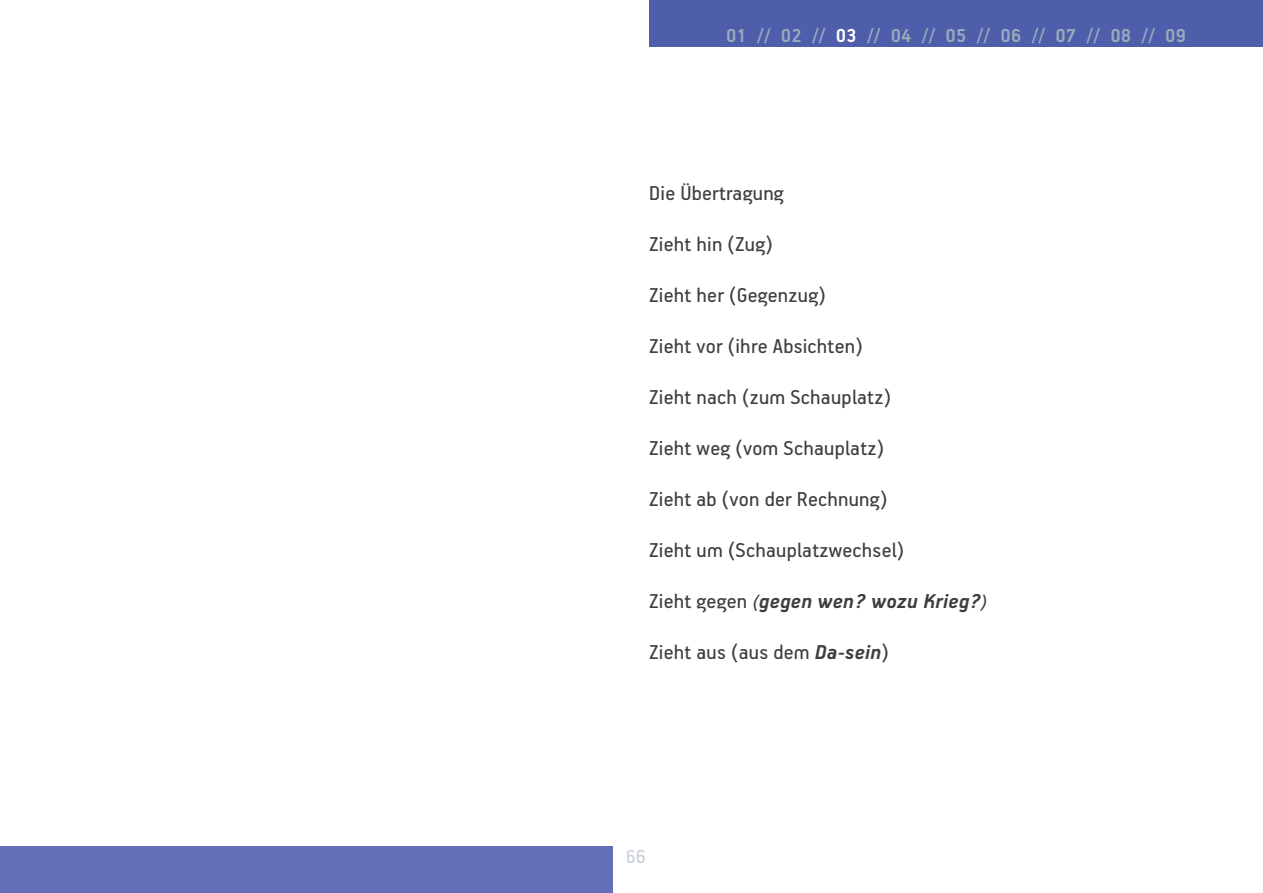
<style>
.page{position:relative;width:1263px;height:893px;background:#fff}
.page>*{position:absolute;margin:0;border:0;box-sizing:border-box;transform-origin:0 0}
.t1{font:22.5px "PF Handbook Pro";letter-spacing:.01em;color:#3e3e3f}
.t2{font:italic 700 22.5px "PF Handbook Pro";letter-spacing:.01em;color:#3e3e3f}
.t3{font:700 21px "PF Handbook Pro";letter-spacing:.005em;color:#97abbd}
.t4{font:21px "PF Handbook Pro";color:#c7cfd9}
.s1{color:#fff}
.s2{font-weight:400;font-style:normal}
.s3{font-weight:400;font-size:19.5px}
.s4{font-weight:700;font-style:italic}
</style>
<div class="page">
<div style="left:0;top:846px;width:613px;height:47px;background:#6370b5"></div>
<div style="left:649px;top:0;width:614px;height:47px;background:#4e5eaa"></div>
<p class="t3" style="left:726px;top:23px;width:462px">01 // 02 // <span class="s1">03</span> // 04 // 05 // 06 // 07 // 08 // 09</p>
<p class="t1" style="left:649px;top:179px;width:136px">Die Übertragung</p>
<p class="t1" style="left:649px;top:230px;width:125px">Zieht hin (Zug)</p>
<p class="t1" style="left:649px;top:281px;width:178px">Zieht her (Gegenzug)</p>
<p class="t1" style="left:649px;top:332px;width:215px">Zieht vor (ihre Absichten)</p>
<p class="t1" style="left:649px;top:383px;width:243px">Zieht nach (zum Schauplatz)</p>
<p class="t1" style="left:649px;top:434px;width:236px">Zieht weg (vom Schauplatz)</p>
<p class="t1" style="left:649px;top:485px;width:240px">Zieht ab (von der Rechnung)</p>
<p class="t1" style="left:649px;top:536px;width:256px">Zieht um (Schauplatzwechsel)</p>
<p class="t2" style="left:649px;top:587px;width:340px"><span class="s2">Zieht gegen</span> <span class="s3">(</span>gegen wen? wozu Krieg?<span class="s3">)</span></p>
<p class="t1" style="left:649px;top:638px;width:241px">Zieht aus (aus dem <span class="s4">Da-sein</span>)</p>
<p class="t4" style="left:626px;top:844px;width:21px">66</p>
</div>
